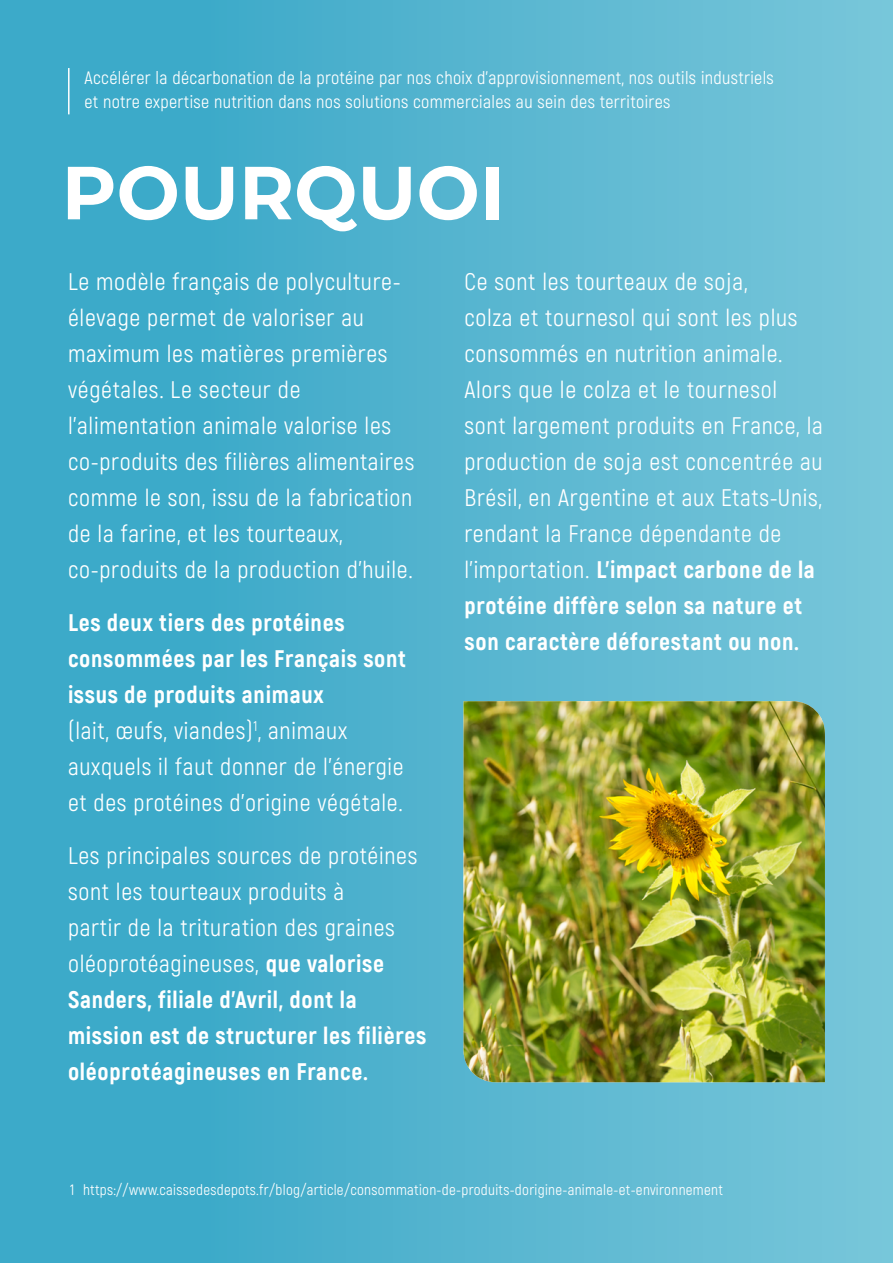
<style>
.page{position:relative;width:893px;height:1263px;background:#fff}
.page>*{position:absolute;margin:0;border:0;box-sizing:border-box;transform-origin:0 0}
.t1{font:700 75px "Montserrat";color:#fff}
.t2{font:24px/36px "Akrobat";letter-spacing:.03em;color:#fff}
.t3{font:18px/24px "Akrobat";letter-spacing:.02em;color:#fff}
.t4{font:15px "Akrobat";letter-spacing:.02em;color:#fff}
.s1{font-weight:800}
</style>
<div class="page">
<div style="left:0;top:0;width:893px;height:1263px;background:linear-gradient(to right,#32a5c6,#77c5d9)"></div>
<img style="left:463px;top:701px;width:362px;height:381px">
<hr style="left:68px;top:68px;width:2px;height:46px;background:#fff">
<p class="t3" style="left:84px;top:66px;width:691px">Accélérer la décarbonation de la protéine par nos choix d’approvisionnement, nos outils industriels et notre expertise nutrition dans nos solutions commerciales au sein des territoires</p>
<h1 class="t1" style="left:62px;top:139px;width:444px">POURQUOI</h1>
<p class="t2" style="left:68px;top:263px;width:348px">Le modèle français de polyculture&shy;élevage permet de valoriser au maximum les matières premières végétales. Le secteur de l’alimentation animale valorise les co-produits des filières alimentaires comme le son, issu de la fabrication de la farine, et les tourteaux, co-produits de la production d’huile.</p>
<p class="t2" style="left:68px;top:604px;width:340px"><span class="s1">Les deux tiers des protéines consommées par les Français sont issus de produits animaux<br></span>(lait, œufs, viandes)<sup>1</sup>, animaux auxquels il faut donner de l’énergie et des protéines d’origine végétale.</p>
<p class="t2" style="left:68px;top:837px;width:360px">Les principales sources de protéines sont les tourteaux produits à<br>partir de la trituration des graines oléoprotéagineuses, <span class="s1">que valorise Sanders, filiale d’Avril, dont la mission est de structurer les filières oléoprotéagineuses en France.</span></p>
<p class="t2" style="left:464px;top:263px;width:360px">Ce sont les tourteaux de soja,<br>colza et tournesol qui sont les plus consommés en nutrition animale.<br>Alors que le colza et le tournesol sont largement produits en France, la production de soja est concentrée au Brésil, en Argentine et aux Etats-Unis, rendant la France dépendante de l’importation. <span class="s1">L’impact carbone de la protéine diffère selon sa nature et son caractère déforestant ou non.</span></p>
<p class="t4" style="left:70px;top:1181px;width:654px">1 https://www.caissedesdepots.fr/blog/article/consommation-de-produits-dorigine-animale-et-environnement</p>
</div>
